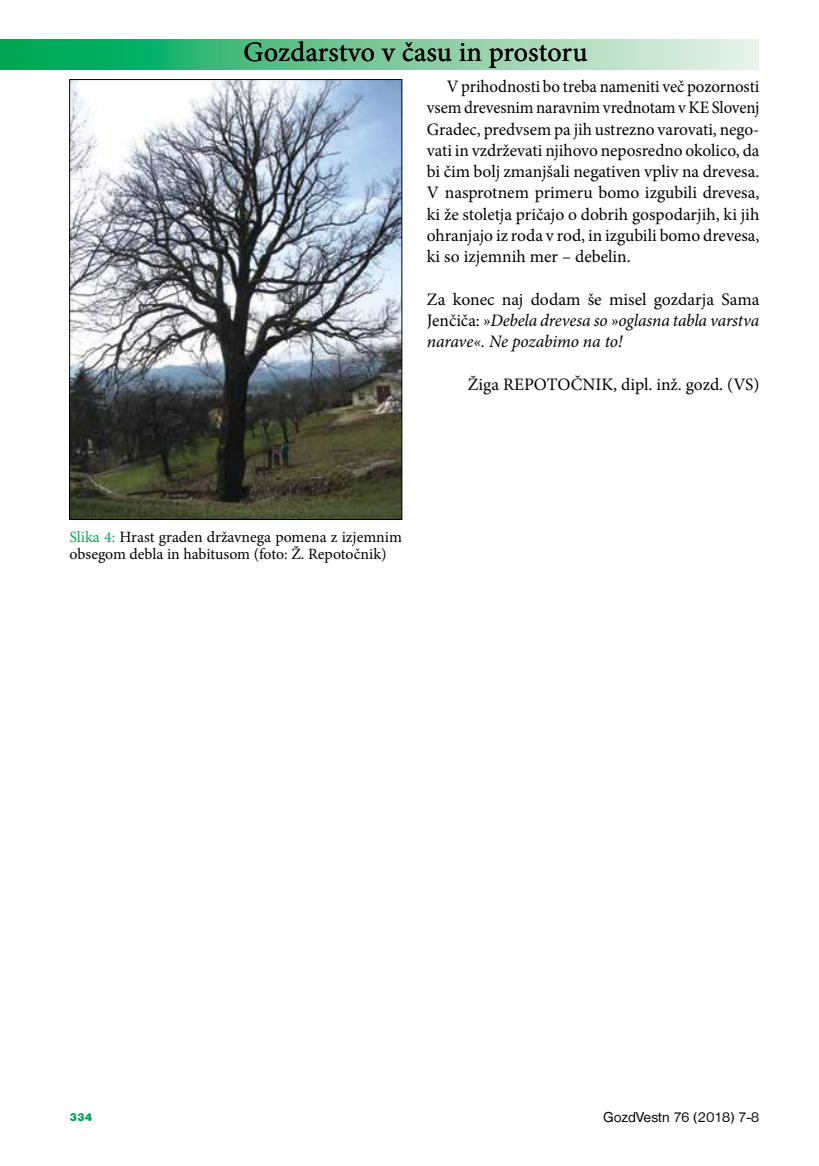
<style>
.page{position:relative;width:819px;height:1166px;background:#fff}
.page>*{position:absolute;margin:0;border:0;box-sizing:border-box;transform-origin:0 0}
.t1{font:28px "Minion Pro";letter-spacing:.005em;color:#000}
.t2{font:17.5px/21.3px "Minion Pro";color:#000;text-align:justify}
.t3{font:italic 17.5px/21.2px "Minion Pro";letter-spacing:-.01em;color:#000;text-align:justify}
.t4{font:15.75px/17.5px "Minion Pro";color:#000}
.t5{font:14.88px "Nimbus San DEE";color:#000}
.t6{font:11.38px "Nimbus San DEE Blac";color:#00a651}
.s1{font-style:normal}
.s2{color:#00a651}
</style>
<div class="page">
<svg style="left:0;top:40px;width:759px;height:29px;background:#70c999"></svg>
<img style="left:71px;top:81px;width:329px;height:437px">
<div style="left:69px;top:79px;width:333px;height:441px;border:1px solid #000"></div>
<h1 class="t1" style="left:243px;top:34px;width:345px">Gozdarstvo v času in prostoru</h1>
<p class="t2" style="left:427px;top:76px;width:334px;text-indent:20px">V prihodnosti bo treba nameniti več pozornosti vsem drevesnim naravnim vrednotam v KE Slovenj Gradec, predvsem pa jih ustrezno varovati, nego&shy;vati in vzdrževati njihovo neposredno okolico, da bi čim bolj zmanjšali negativen vpliv na drevesa.<br>V nasprotnem primeru bomo izgubili drevesa, ki že stoletja pričajo o dobrih gospodarjih, ki jih ohranjajo iz roda v rod, in izgubili bomo drevesa, ki so izjemnih mer – debelin.</p>
<p class="t3" style="left:427px;top:289px;width:334px"><span class="s1">Za konec naj dodam še misel gozdarja Sama Jenčiča:</span> »Debela drevesa so »oglasna tabla varstva narave«. Ne pozabimo na to!</p>
<p class="t2" style="left:468px;top:374px;width:293px">Žiga REPOTOČNIK, dipl. inž. gozd. (VS)</p>
<p class="t4" style="left:69px;top:528px;width:334px"><span class="s2">Slika 4:</span> Hrast graden državnega pomena z izjemnim obsegom debla in habitusom (foto: Ž. Repotočnik)</p>
<p class="t6" style="left:69px;top:1111px;width:24px">334</p>
<p class="t5" style="left:603px;top:1109px;width:158px">GozdVestn 76 (2018) 7-8</p>
</div>
